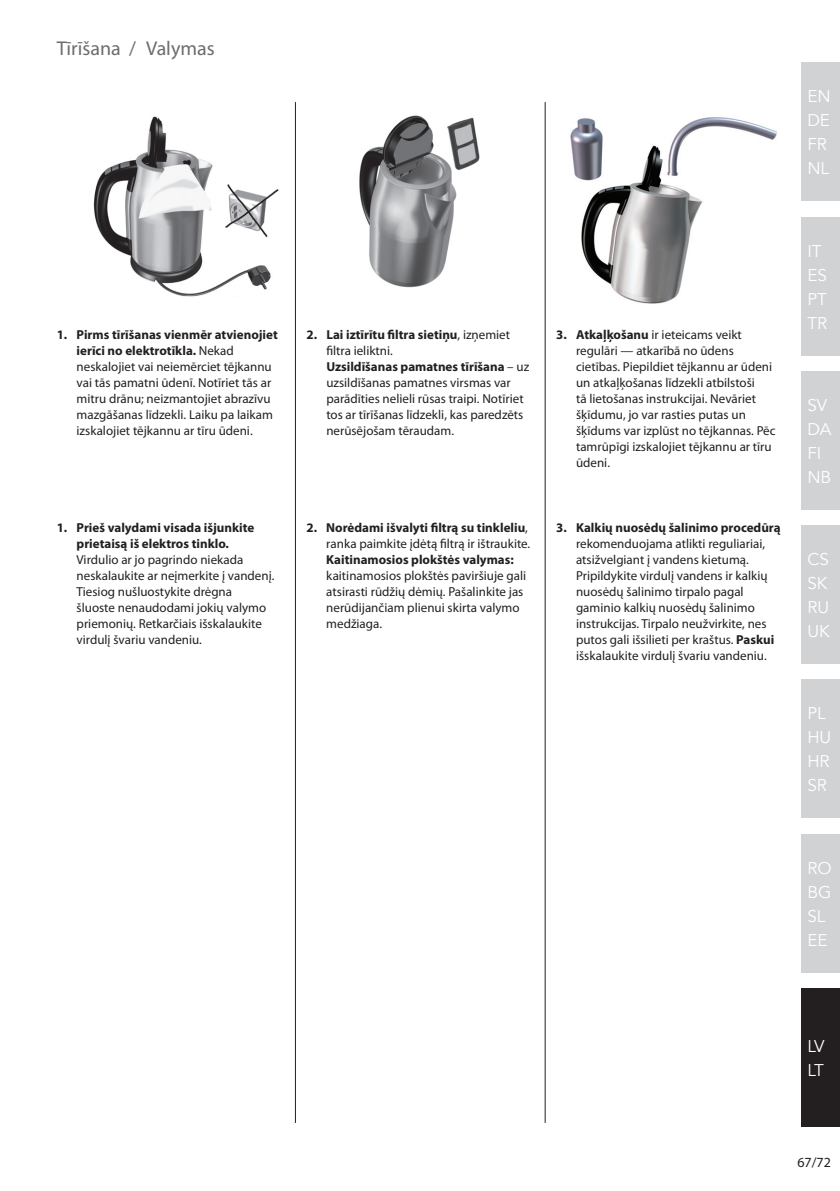
<style>
.page{position:relative;width:840px;height:1191px;background:#fff}
.page>*{position:absolute;margin:0;border:0;box-sizing:border-box;transform-origin:0 0}
.t1{font:20px "Myriad Pro";color:#6c6d70}
.t2{font:17px/24px "Avenir LT";color:#fff}
.t3{font:14px "Myriad Pro";color:#231f20}
.t4{font:13px/16px "Myriad Pro";color:#231f20}
.t5{font:700 13px/16px "Myriad Pro";color:#231f20;text-align:center}
.s1{font-weight:700}
</style>
<div class="page">
<div style="left:801px;top:62px;width:38px;height:139px;background:#d1d2d4"></div>
<div style="left:801px;top:217px;width:38px;height:138px;background:#d1d2d4"></div>
<div style="left:801px;top:371px;width:38px;height:139px;background:#d1d2d4"></div>
<div style="left:801px;top:525px;width:38px;height:139px;background:#d1d2d4"></div>
<div style="left:801px;top:679px;width:38px;height:139px;background:#d1d2d4"></div>
<div style="left:801px;top:833px;width:38px;height:139px;background:#d1d2d4"></div>
<div style="left:801px;top:988px;width:38px;height:138px;background:#231f20"></div>
<hr style="left:295px;top:102px;width:1px;height:1021px;background:#231f20">
<hr style="left:544px;top:102px;width:1px;height:1021px;background:#231f20">
<img style="left:93px;top:116px;width:186px;height:181px">
<img style="left:359px;top:115px;width:121px;height:173px">
<img style="left:570px;top:117px;width:208px;height:187px">
<h1 class="t1" style="left:57px;top:36px;width:159px">Tīrīšana / Valymas</h1>
<h2 class="t2" style="left:806px;top:85px;width:25px">EN<br>DE<br>FR<br>NL</h2>
<p class="t4" style="left:77px;top:326px;width:203px;text-indent:-20px"><span class="s1">1. Pirms tīrīšanas vienmēr atvienojiet ierīci no elektrotīkla.</span> Nekad neskalojiet vai neiemērciet tējkannu vai tās pamatni ūdenī. Notīriet tās ar mitru drānu; neizmantojiet abrazīvu mazgāšanas līdzekli. Laiku pa laikam izskalojiet tējkannu ar tīru ūdeni.</p>
<p class="t4" style="left:326px;top:326px;width:204px;text-indent:-20px"><span class="s1">2. Lai iztīrītu filtra sietiņu</span>, izņemiet filtra ieliktni.<br><span class="s1">Uzsildīšanas pamatnes tīrīšana</span> – uz uzsildīšanas pamatnes virsmas var parādīties nelieli rūsas traipi. Notīriet tos ar tīrīšanas līdzekli, kas paredzēts nerūsējošam tēraudam.</p>
<p class="t4" style="left:575px;top:326px;width:201px;text-indent:-20px"><span class="s1">3. Atkaļķošanu</span> ir ieteicams veikt regulāri — atkarībā no ūdens cietības. Piepildiet tējkannu ar ūdeni un atkaļķošanas līdzekli atbilstoši<br>tā lietošanas instrukcijai. Nevāriet šķīdumu, jo var rasties putas un šķīdums var izplūst no tējkannas. Pēc tamrūpīgi izskalojiet tējkannu ar tīru ūdeni.</p>
<p class="t5" style="left:57px;top:519px;width:199px">1. Prieš valydami visada išjunkite prietaisą iš elektros tinklo.</p>
<p class="t4" style="left:77px;top:551px;width:199px">Virdulio ar jo pagrindo niekada neskalaukite ar neįmerkite į vandenį.<br>Tiesiog nušluostykite drėgna<br>šluoste nenaudodami jokių valymo priemonių. Retkarčiais išskalaukite virdulį švariu vandeniu.</p>
<p class="t4" style="left:306px;top:519px;width:225px;text-align:right"><span class="s1">2. Norėdami išvalyti filtrą su tinkleliu</span>, ranka paimkite įdėtą filtrą ir ištraukite.</p>
<p class="t5" style="left:326px;top:551px;width:189px">Kaitinamosios plokštės valymas:</p>
<p class="t4" style="left:326px;top:567px;width:201px">kaitinamosios plokštės paviršiuje gali atsirasti rūdžių dėmių. Pašalinkite jas nerūdijančiam plienui skirta valymo medžiaga.</p>
<p class="t5" style="left:556px;top:519px;width:226px">3. Kalkių nuosėdų šalinimo procedūrą</p>
<p class="t4" style="left:575px;top:535px;width:200px">rekomenduojama atlikti reguliariai, atsižvelgiant į vandens kietumą.<br>Pripildykite virdulį vandens ir kalkių nuosėdų šalinimo tirpalo pagal gaminio kalkių nuosėdų šalinimo instrukcijas. Tirpalo neužvirkite, nes putos gali išsilieti per kraštus. <span class="s1">Paskui </span>išskalaukite virdulį švariu vandeniu.</p>
<h2 class="t2" style="left:806px;top:239px;width:21px">IT<br>ES<br>PT<br>TR</h2>
<h2 class="t2" style="left:806px;top:393px;width:26px">SV<br>DA<br>FI<br>NB</h2>
<h2 class="t2" style="left:806px;top:547px;width:24px">CS<br>SK<br>RU<br>UK</h2>
<h2 class="t2" style="left:806px;top:702px;width:25px">PL<br>HU<br>HR<br>SR</h2>
<h2 class="t2" style="left:806px;top:856px;width:26px">RO<br>BG<br>SL<br>EE</h2>
<h2 class="t2" style="left:806px;top:1034px;width:19px">LV<br>LT</h2>
<p class="t3" style="left:797px;top:1154px;width:35px">67/72</p>
</div>
